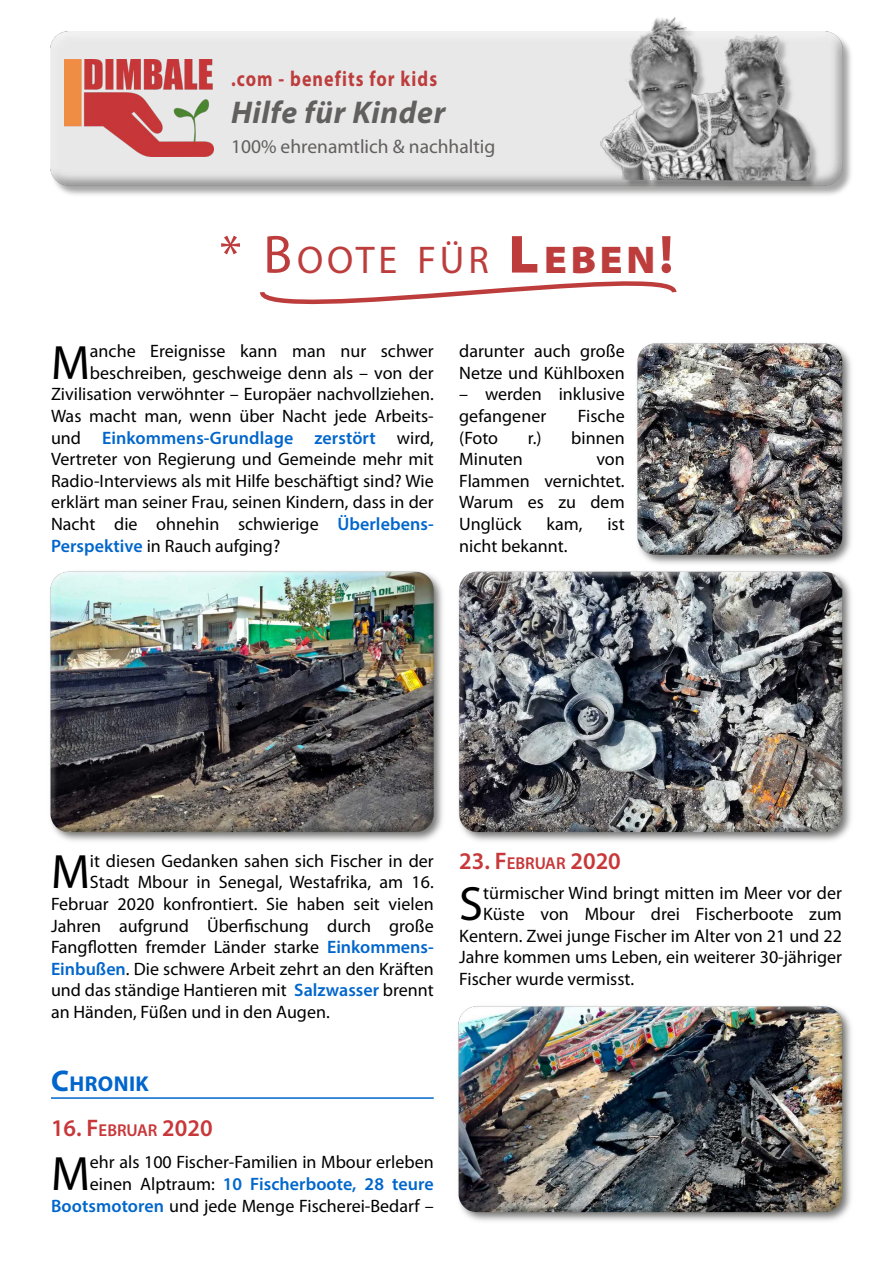
<style>
.page{position:relative;width:893px;height:1263px;background:#fff}
.page>*{position:absolute;margin:0;border:0;box-sizing:border-box;transform-origin:0 0}
.t1{font:48.45px "Myriad Pro";color:#000}
.t2{font:38.85px "Myriad Pro";letter-spacing:.1em;color:#bd3d3d}
.t3{font:italic 700 31.5px "Myriad Pro";letter-spacing:.02em;color:#61605f}
.t4{font:600 24px "Myriad Pro";color:#c83739}
.t5{font:700 21.6px "Myriad Pro";letter-spacing:.06em;color:#bd3d3d;scale:.83 1}
.t6{font:700 21.6px "Myriad Pro";letter-spacing:.02em;color:#06c}
.t7{font:19.5px "Myriad Pro";color:#61605f}
.t8{font:18px/21.6px "Myriad Pro";color:#000}
.t9{font:600 18px "Myriad Pro";letter-spacing:.005em;color:#06c}
.s1{font-size:54px}
.s2{font-weight:900;font-stretch:semi-expanded;font-size:54px}
.s3{font-weight:900;font-stretch:semi-expanded}
.s4{font-weight:700;font-size:54px}
.s5{font-weight:400;color:#000}
.s6{font-weight:600;color:#06c}
.s7{font-size:30px}
.s8{font-size:17.25px}
</style>
<div class="page">
<img style="left:51px;top:31px;width:800px;height:164px">
<img style="left:598px;top:17px;width:226px;height:164px">
<img style="left:64px;top:60px;width:150px;height:96px">
<hr style="left:51px;top:1097px;width:383px;height:2px;background:#06c">
<svg style="left:260px;top:281px;width:417px;height:24px"></svg>
<img style="left:458px;top:1006px;width:393px;height:215px">
<img style="left:50px;top:343px;width:801px;height:498px">
<p class="t5" style="left:231px;top:69px;width:250px">.com - benefits for kids</p>
<h3 class="t3" style="left:231px;top:100px;width:216px">Hilfe für Kinder</h3>
<p class="t7" style="left:231px;top:138px;width:266px">100% ehrenamtlich &amp; nachhaltig</p>
<h2 class="t2" style="left:220px;top:243px;width:455px"><span class="s1">* B</span>OOTE FÜR <span class="s2">L</span><span class="s3">EBEN</span><span class="s4">!</span></h2>
<h1 class="t1" style="left:51px;top:342px;width:40px">M</h1>
<p class="t8" style="left:90px;top:342px;width:345px">anche Ereignisse kann man nur schwer</p>
<p class="t8" style="left:90px;top:363px;width:345px">beschreiben, geschweige denn als – von der</p>
<p class="t8" style="left:51px;top:385px;width:384px">Zivilisation verwöhnter – Europäer nachvollziehen.</p>
<p class="t8" style="left:51px;top:407px;width:384px">Was macht man, wenn über Nacht jede Arbeits-</p>
<p class="t9" style="left:51px;top:430px;width:384px"><span class="s5">und</span> Einkommens-Grundlage zerstört <span class="s5">wird,</span></p>
<p class="t8" style="left:51px;top:450px;width:384px">Vertreter von Regierung und Gemeinde mehr mit</p>
<p class="t8" style="left:51px;top:471px;width:384px">Radio-Interviews als mit Hilfe beschäftigt sind? Wie</p>
<p class="t8" style="left:51px;top:493px;width:384px">erklärt man seiner Frau, seinen Kindern, dass in der</p>
<p class="t8" style="left:51px;top:515px;width:384px">Nacht die ohnehin schwierige <span class="s6">Überlebens-</span></p>
<p class="t8" style="left:51px;top:536px;width:231px"><span class="s6">Perspektive</span> in Rauch aufging?</p>
<p class="t8" style="left:459px;top:342px;width:167px">darunter auch große<br>Netze und Kühlboxen</p>
<p class="t8" style="left:459px;top:385px;width:167px">– werden inklusive gefangener</p>
<p class="t8" style="left:578px;top:407px;width:48px">Fische</p>
<p class="t8" style="left:459px;top:428px;width:40px">(Foto</p>
<p class="t8" style="left:528px;top:428px;width:15px">r.)</p>
<p class="t8" style="left:571px;top:428px;width:55px">binnen</p>
<p class="t8" style="left:459px;top:450px;width:65px">Minuten</p>
<p class="t8" style="left:459px;top:450px;width:167px;text-align:justify;text-indent:137px">von Flammen vernichtet.<br>Warum es zu dem Unglück</p>
<p class="t8" style="left:546px;top:515px;width:38px">kam,</p>
<p class="t8" style="left:607px;top:515px;width:19px">ist</p>
<p class="t8" style="left:459px;top:536px;width:110px">nicht bekannt.</p>
<h1 class="t1" style="left:51px;top:852px;width:40px">M</h1>
<p class="t8" style="left:90px;top:851px;width:345px">it diesen Gedanken sahen sich Fischer in der</p>
<p class="t8" style="left:90px;top:873px;width:345px">Stadt Mbour in Senegal, Westafrika, am 16.</p>
<p class="t8" style="left:51px;top:895px;width:384px">Februar 2020 konfrontiert. Sie haben seit vielen</p>
<p class="t8" style="left:51px;top:916px;width:384px">Jahren aufgrund Überfischung durch große</p>
<p class="t8" style="left:51px;top:938px;width:384px">Fangflotten fremder Länder starke <span class="s6">Einkommens-</span></p>
<p class="t8" style="left:51px;top:959px;width:384px"><span class="s6">Einbußen</span>. Die schwere Arbeit zehrt an den Kräften</p>
<p class="t8" style="left:51px;top:981px;width:384px">und das ständige Hantieren mit <span class="s6">Salzwasser</span> brennt</p>
<p class="t8" style="left:51px;top:1003px;width:280px">an Händen, Füßen und in den Augen.</p>
<p class="t6" style="left:51px;top:1074px;width:99px"><span class="s7">C</span>HRONIK</p>
<h3 class="t4" style="left:51px;top:1118px;width:163px">16. F<span class="s8">EBRUAR</span> 2020</h3>
<h1 class="t1" style="left:51px;top:1154px;width:40px">M</h1>
<p class="t8" style="left:51px;top:1153px;width:384px;text-align:right">ehr als 100 Fischer-Familien in Mbour erleben einen Alptraum: <span class="s6">10 Fischerboote, 28 teure<br>Bootsmotoren</span> und jede Menge Fischerei-Bedarf –</p>
<h3 class="t4" style="left:459px;top:850px;width:163px">23. F<span class="s8">EBRUAR</span> 2020</h3>
<h1 class="t1" style="left:459px;top:884px;width:25px">S</h1>
<p class="t8" style="left:483px;top:883px;width:360px">türmischer Wind bringt mitten im Meer vor der</p>
<p class="t8" style="left:483px;top:905px;width:360px">Küste von Mbour drei Fischerboote zum</p>
<p class="t8" style="left:459px;top:926px;width:384px">Kentern. Zwei junge Fischer im Alter von 21 und 22</p>
<p class="t8" style="left:459px;top:948px;width:384px">Jahre kommen ums Leben, ein weiterer 30-jähriger</p>
<p class="t8" style="left:459px;top:970px;width:176px">Fischer wurde vermisst.</p>
</div>
